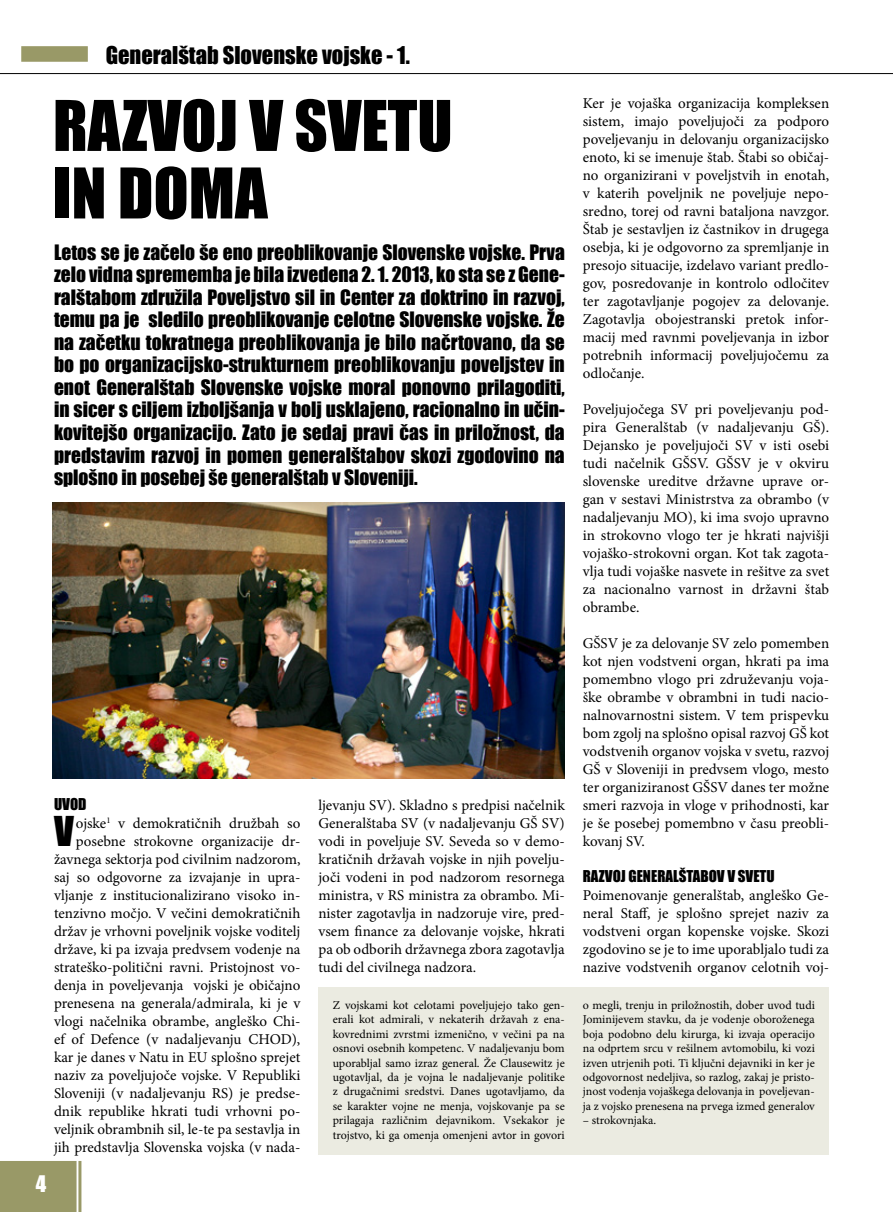
<style>
.page{position:relative;width:893px;height:1212px;background:#fff}
.page>*{position:absolute;margin:0;border:0;box-sizing:border-box;transform-origin:0 0}
.t1{font:64.5px/67.5px "Impact";color:#000}
.t2{font:37.8px "Impact";color:#000}
.t3{font:22.5px "Impact";color:#000}
.t4{font:21px "Impact";color:#fff}
.t5{font:19.5px/22.5px "Impact";color:#000;text-align:justify}
.t6{font:15px/18px "Minion Pro";color:#000;text-align:justify}
.t7{font:15px "Impact";color:#000}
.t8{font:12px/14.4px "Minion Pro";letter-spacing:-.005em;color:#000;text-align:justify}
</style>
<div class="page">
<hr style="left:0;top:73px;width:893px;height:1px;background:#000">
<div style="left:0;top:1161px;width:81px;height:51px;background:#999967"></div>
<img style="left:53px;top:502px;width:512px;height:276px">
<div style="left:21px;top:46px;width:67px;height:16px;background:#999967;border:2px solid #999967"></div>
<div style="left:318px;top:986px;width:511px;height:168px;background:#ebebe1"></div>
<h3 class="t3" style="left:106px;top:38px;width:306px">Generalštab Slovenske vojske - 1.</h3>
<p class="t6" style="left:583px;top:94px;width:248px">Ker je vojaška organizacija kompleksen sistem, imajo poveljujoči za podporo poveljevanju in delovanju organizacijsko enoto, ki se imenuje štab. Štabi so običaj&shy;no organizirani v poveljstvih in enotah, v katerih poveljnik ne poveljuje nepo&shy;sredno, torej od ravni bataljona navzgor.<br>Štab je sestavljen iz častnikov in drugega osebja, ki je odgovorno za spremljanje in presojo situacije, izdelavo variant predlo&shy;gov, posredovanje in kontrolo odločitev ter zagotavljanje pogojev za delovanje.<br>Zagotavlja obojestranski pretok infor&shy;macij med ravnmi poveljevanja in izbor potrebnih informacij poveljujočemu za odločanje.</p>
<p class="t6" style="left:583px;top:400px;width:248px">Poveljujočega SV pri poveljevanju pod&shy;pira Generalštab (v nadaljevanju GŠ).<br>Dejansko je poveljujoči SV v isti osebi tudi načelnik GŠSV. GŠSV je v okviru slovenske ureditve državne uprave or&shy;gan v sestavi Ministrstva za obrambo (v nadaljevanju MO), ki ima svojo upravno in strokovno vlogo ter je hkrati najvišji vojaško-strokovni organ. Kot tak zagota&shy;vlja tudi vojaške nasvete in rešitve za svet za nacionalno varnost in državni štab obrambe.</p>
<p class="t6" style="left:583px;top:634px;width:248px">GŠSV je za delovanje SV zelo pomemben kot njen vodstveni organ, hkrati pa ima pomembno vlogo pri združevanju voja&shy;ške obrambe v obrambni in tudi nacio&shy;nalnovarnostni sistem. V tem prispevku bom zgolj na splošno opisal razvoj GŠ kot vodstvenih organov vojska v svetu, razvoj GŠ v Sloveniji in predvsem vlogo, mesto ter organiziranost GŠSV danes ter možne smeri razvoja in vloge v prihodnosti, kar je še posebej pomembno v času preobli&shy;kovanj SV.</p>
<p class="t7" style="left:583px;top:864px;width:193px">Razvoj generalštabov v svetu</p>
<p class="t6" style="left:583px;top:886px;width:248px">Poimenovanje generalštab, angleško Ge&shy;neral Staff, je splošno sprejet naziv za vodstveni organ kopenske vojske. Skozi zgodovino se je to ime uporabljalo tudi za nazive vodstvenih organov celotnih voj-</p>
<h1 class="t1" style="left:53px;top:90px;width:396px">RAZVOJ V SVETU<br>IN DOMA</h1>
<p class="t5" style="left:54px;top:240px;width:512px">Letos se je začelo še eno preoblikovanje Slovenske vojske. Prva zelo vidna sprememba je bila izvedena 2. 1. 2013, ko sta se z Gene&shy;ralštabom združila Poveljstvo sil in Center za doktrino in razvoj, temu pa je sledilo preoblikovanje celotne Slovenske vojske. Že na začetku tokratnega preoblikovanja je bilo načrtovano, da se bo po organizacijsko-strukturnem preoblikovanju poveljstev in enot Generalštab Slovenske vojske moral ponovno prilagoditi, in sicer s ciljem izboljšanja v bolj usklajeno, racionalno in učin&shy;kovitejšo organizacijo. Zato je sedaj pravi čas in priložnost, da predstavim razvoj in pomen generalštabov skozi zgodovino na splošno in posebej še generalštab v Sloveniji.</p>
<p class="t7" style="left:54px;top:792px;width:34px">Uvod</p>
<h2 class="t2" style="left:54px;top:802px;width:21px">V</h2>
<p class="t6" style="left:318px;top:796px;width:248px">ljevanju SV). Skladno s predpisi načelnik Generalštaba SV (v nadaljevanju GŠ SV) vodi in poveljuje SV. Seveda so v demo&shy;kratičnih državah vojske in njih povelju&shy;joči vodeni in pod nadzorom resornega ministra, v RS ministra za obrambo. Mi&shy;nister zagotavlja in nadzoruje vire, pred&shy;vsem finance za delovanje vojske, hkrati pa ob odborih državnega zbora zagotavlja tudi del civilnega nadzora.</p>
<p class="t6" style="left:54px;top:814px;width:248px;text-align:right">ojske<sup>1</sup> v demokratičnih družbah so posebne strokovne organizacije dr&shy;žavnega sektorja pod civilnim nadzorom, saj so odgovorne za izvajanje in upra&shy;vljanje z institucionalizirano visoko in&shy;tenzivno močjo. V večini demokratičnih držav je vrhovni poveljnik vojske voditelj države, ki pa izvaja predvsem vodenje na strateško-politični ravni. Pristojnost vo&shy;denja in poveljevanja vojski je običajno prenesena na generala/admirala, ki je v vlogi načelnika obrambe, angleško Chi&shy;ef of Defence (v nadaljevanju CHOD), kar je danes v Natu in EU splošno sprejet naziv za poveljujoče vojske. V Republiki Sloveniji (v nadaljevanju RS) je predse&shy;dnik republike hkrati tudi vrhovni po&shy;veljnik obrambnih sil, le-te pa sestavlja in jih predstavlja Slovenska vojska (v nada-</p>
<p class="t8" style="left:333px;top:998px;width:234px">Z vojskami kot celotami poveljujejo tako gen&shy;erali kot admirali, v nekaterih državah z ena&shy;kovrednimi zvrstmi izmenično, v večini pa na osnovi osebnih kompetenc. V nadaljevanju bom uporabljal samo izraz general. Že Clausewitz je ugotavljal, da je vojna le nadaljevanje politike z drugačnimi sredstvi. Danes ugotavljamo, da se karakter vojne ne menja, vojskovanje pa se prilagaja različnim dejavnikom. Vsekakor je trojstvo, ki ga omenja omenjeni avtor in govori</p>
<p class="t8" style="left:583px;top:998px;width:234px">o megli, trenju in priložnostih, dober uvod tudi Jominijevem stavku, da je vodenje oboroženega boja podobno delu kirurga, ki izvaja operacijo na odprtem srcu v rešilnem avtomobilu, ki vozi izven utrjenih poti. Ti ključni dejavniki in ker je odgovornost nedeljiva, so razlog, zakaj je pristo&shy;jnost vodenja vojaškega delovanja in poveljevan&shy;ja z vojsko prenesena na prvega izmed generalov</p>
<p class="t8" style="left:583px;top:1113px;width:75px">– strokovnjaka.</p>
<h3 class="t4" style="left:36px;top:1168px;width:12px">4</h3>
</div>
